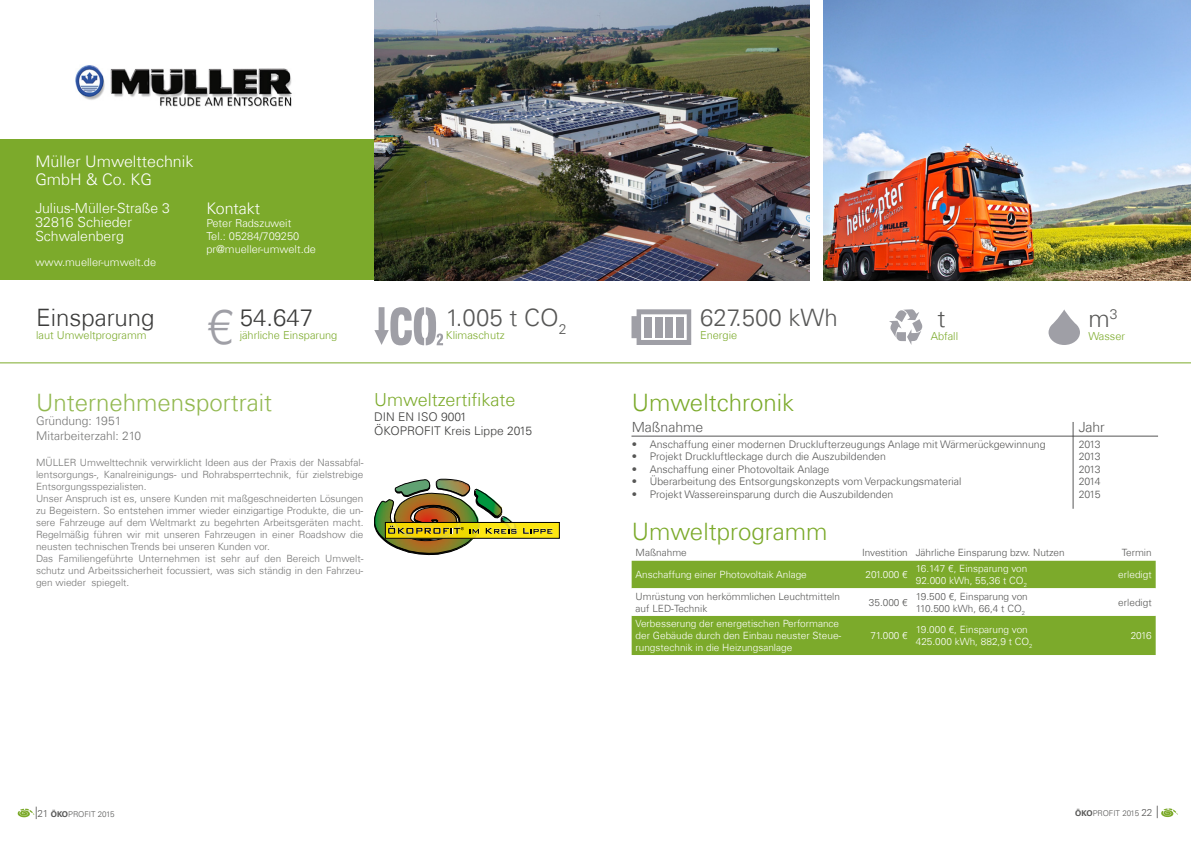
<style>
.page{position:relative;width:1191px;height:842px;background:#fff}
.page>*{position:absolute;margin:0;border:0;box-sizing:border-box;transform-origin:0 0}
.t1{font:300 49px "Univers Com 45";color:#6e6e78}
.t2{font:300 24px "Univers Com 45";color:#7caa2b}
.t3{font:300 24px "Univers Com 45";color:#575756}
.t4{font:300 24px "Univers Com 45";color:#3c3c3b}
.t5{font:300 18px "Univers Com 45";color:#7caa2b}
.t6{font:300 16px/18px "Univers Com 45";color:#fff}
.t7{font:300 14px/14px "Univers Com 45";color:#fff}
.t8{font:300 14px "Univers Com 45";color:#575756}
.t9{font:300 12px/14.4px "Univers Com 45";color:#3c3c3b}
.t10{font:300 12px/14.4px "Univers Com 45";color:#575756}
.t11{font:300 11px/13px "Univers Com 45";color:#fff}
.t12{font:300 11px "Univers Com 45";color:#7caa2b}
.t13{font:300 10.5px/12.6px "Univers Com 45";color:#575756;text-align:justify}
.t14{font:300 10px/12px "Univers Com 45";color:#575756}
.t15{font:300 10px/12px "Univers Com 45";color:#fff}
.t16{font:300 8px "Univers Com 45";color:#575756}
.s1{font-size:10px}
.s2{font-family:"Univers Com 65";font-weight:700}
</style>
<div class="page">
<div style="left:0;top:139px;width:374px;height:141px;background:#7caa2b"></div>
<svg style="left:374px;top:307px;width:69px;height:38px"></svg>
<hr style="left:0;top:362px;width:1191px;height:1px;background:#7caa2b">
<svg style="left:18px;top:807px;width:19px;height:12px"></svg>
<div style="left:385px;top:522px;width:174px;height:16px;background:#fde712"></div>
<div style="left:385px;top:522px;width:174px;height:16px;border:1px solid #000"></div>
<img style="left:374px;top:479px;width:143px;height:76px">
<svg style="left:523px;top:528px;width:30px;height:6px"></svg>
<img style="left:75px;top:65px;width:217px;height:42px">
<img style="left:374px;top:0;width:435px;height:280px">
<svg style="left:889px;top:309px;width:34px;height:36px"></svg>
<svg style="left:1048px;top:309px;width:32px;height:36px"></svg>
<svg style="left:631px;top:309px;width:60px;height:36px"></svg>
<div style="left:665px;top:317px;width:8px;height:20px;background:#9f9fa6"></div>
<div style="left:655px;top:317px;width:7px;height:20px;background:#9f9fa6"></div>
<div style="left:644px;top:317px;width:7px;height:20px;background:#9f9fa6"></div>
<div style="left:676px;top:317px;width:7px;height:20px;background:#9f9fa6"></div>
<div style="left:621px;top:428px;width:545px;height:9px;background:#000;opacity:.75"></div>
<div style="left:1062px;top:414px;width:19px;height:95px;background:#000;opacity:.75"></div>
<div style="left:631px;top:561px;width:524px;height:94px;background:#7caa2b"></div>
<svg style="left:631px;top:588px;width:524px;height:28px"></svg>
<img style="left:823px;top:0;width:368px;height:281px">
<svg style="left:1156px;top:806px;width:21px;height:12px"></svg>
<h3 class="t6" style="left:35px;top:152px;width:159px">Müller Umwelttechnik<br>GmbH &amp; Co. KG</h3>
<h3 class="t7" style="left:35px;top:201px;width:136px">Julius-Müller-Straße 3<br>32816 Schieder<br>Schwalenberg</h3>
<p class="t11" style="left:35px;top:256px;width:122px">www.mueller-umwelt.de</p>
<h3 class="t6" style="left:206px;top:200px;width:55px">Kontakt</h3>
<p class="t11" style="left:206px;top:217px;width:111px">Peter Radszuweit<br>Tel.: 05284/709250 pr@mueller-umwelt.de</p>
<h2 class="t4" style="left:36px;top:303px;width:120px">Einsparung</h2>
<p class="t12" style="left:36px;top:328px;width:112px">laut Umweltprogramm</p>
<h2 class="t4" style="left:240px;top:303px;width:75px">54.647</h2>
<p class="t12" style="left:240px;top:328px;width:99px">jährliche Einsparung</p>
<h1 class="t1" style="left:206px;top:297px;width:29px">€</h1>
<h2 class="t3" style="left:446px;top:303px;width:122px">1.005 t CO<sub>2</sub></h2>
<p class="t12" style="left:446px;top:328px;width:60px">Klimaschutz</p>
<h2 class="t3" style="left:700px;top:303px;width:139px">627.500 kWh</h2>
<p class="t12" style="left:700px;top:329px;width:39px">Energie</p>
<h2 class="t3" style="left:937px;top:304px;width:9px">t</h2>
<p class="t12" style="left:930px;top:329px;width:29px">Abfall</p>
<h2 class="t3" style="left:1088px;top:304px;width:31px">m<sup>3</sup></h2>
<p class="t12" style="left:1088px;top:329px;width:38px">Wasser</p>
<h2 class="t2" style="left:36px;top:388px;width:238px">Unternehmensportrait</h2>
<p class="t10" style="left:36px;top:414px;width:107px">Gründung: 1951<br>Mitarbeiterzahl: 210</p>
<p class="t14" style="left:36px;top:456px;width:329px">MÜLLER Umwelttechnik verwirklicht Ideen aus der Praxis der Nassabfal&shy;lentsorgungs-, Kanalreinigungs- und Rohrabsperrtechnik, für zielstrebige Entsorgungsspezialisten.<br>Unser Anspruch ist es, unsere Kunden mit maßgeschneiderten Lösungen zu Begeistern. So entstehen immer wieder einzigartige Produkte, die un&shy;sere Fahrzeuge auf dem Weltmarkt zu begehrten Arbeitsgeräten macht.<br>Regelmäßig führen wir mit unseren Fahrzeugen in einer Roadshow die neusten technischen Trends bei unseren Kunden vor.<br>Das Familiengeführte Unternehmen ist sehr auf den Bereich Umwelt&shy;schutz und Arbeitssicherheit focussiert, was sich ständig in den Fahrzeu&shy;gen wieder spiegelt.</p>
<h3 class="t5" style="left:374px;top:389px;width:143px">Umweltzertifikate</h3>
<p class="t9" style="left:374px;top:409px;width:159px">DIN EN ISO 9001<br>ÖKOPROFIT Kreis Lippe 2015</p>
<h2 class="t2" style="left:632px;top:388px;width:164px">Umweltchronik</h2>
<h3 class="t8" style="left:632px;top:419px;width:73px">Maßnahme</h3>
<h3 class="t8" style="left:1078px;top:419px;width:28px">Jahr</h3>
<p class="t13" style="left:632px;top:437px;width:415px">• Anschaffung einer modernen Drucklufterzeugungs Anlage mit Wärmerückgewinnung</p>
<p class="t13" style="left:632px;top:450px;width:256px">• Projekt Druckluftleckage durch die Auszubildenden</p>
<p class="t13" style="left:632px;top:463px;width:199px">• Anschaffung einer Photovoltaik Anlage</p>
<p class="t13" style="left:632px;top:475px;width:331px">• Überarbeitung des Entsorgungskonzepts vom Verpackungsmaterial</p>
<p class="t13" style="left:632px;top:488px;width:263px">• Projekt Wassereinsparung durch die Auszubildenden</p>
<p class="t13" style="left:1078px;top:437px;width:24px">2013<br>2013<br>2013<br>2014<br>2015</p>
<h2 class="t2" style="left:632px;top:517px;width:197px">Umweltprogramm</h2>
<p class="t14" style="left:635px;top:546px;width:53px">Maßnahme</p>
<p class="t14" style="left:862px;top:546px;width:204px">Investition Jährliche Einsparung bzw. Nutzen</p>
<p class="t14" style="left:1121px;top:546px;width:31px">Termin</p>
<p class="t15" style="left:635px;top:569px;width:173px">Anschaffung einer Photovoltaik Anlage</p>
<p class="t15" style="left:865px;top:569px;width:44px">201.000 €</p>
<p class="t15" style="left:915px;top:563px;width:113px">16.147 €, Einsparung von<br>92.000 kWh, 55,36 t CO<sub>2</sub></p>
<p class="t15" style="left:1118px;top:569px;width:35px">erledigt</p>
<p class="t14" style="left:635px;top:590px;width:206px">Umrüstung von herkömmlichen Leuchtmitteln auf LED-Technik</p>
<p class="t14" style="left:869px;top:596px;width:40px">35.000 €</p>
<p class="t14" style="left:915px;top:590px;width:114px">19.500 €, Einsparung von<br>110.500 kWh, 66,4 t CO<sub>2</sub></p>
<p class="t14" style="left:1118px;top:596px;width:35px">erledigt</p>
<p class="t15" style="left:635px;top:617px;width:207px">Verbesserung der energetischen Performance der Gebäude durch den Einbau neuster Steue&shy;rungstechnik in die Heizungsanlage</p>
<p class="t15" style="left:870px;top:629px;width:39px">71.000 €</p>
<p class="t15" style="left:915px;top:623px;width:118px">19.000 €, Einsparung von<br>425.000 kWh, 882,9 t CO<sub>2</sub></p>
<p class="t15" style="left:1130px;top:629px;width:22px">2016</p>
<p class="t16" style="left:37px;top:809px;width:79px"><span class="s1">21</span> <span class="s2">ÖKO</span>PROFIT 2015</p>
<p class="t16" style="left:1075px;top:808px;width:79px"><span class="s2">ÖKO</span>PROFIT 2015 <span class="s1">22</span></p>
</div>
